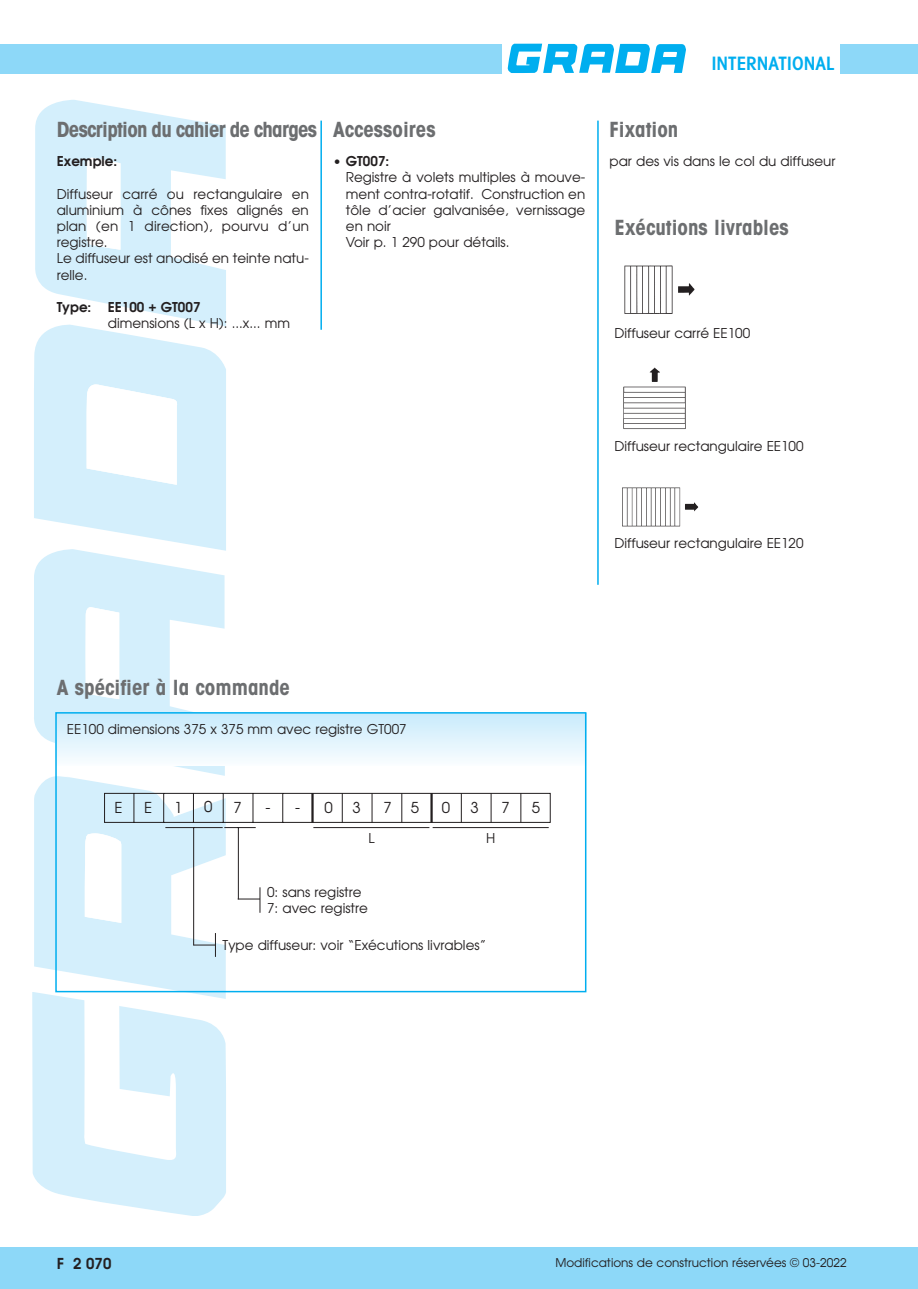
<style>
.page{position:relative;width:918px;height:1289px;background:#fff}
.page>*{position:absolute;margin:0;border:0;box-sizing:border-box;transform-origin:0 0}
.t1{font:700 condensed 21px "Avant Garde";color:#6c6e70}
.t2{font:700 condensed 21px "Avant Garde";letter-spacing:-.035em;color:#6c6e70}
.t3{font:600 condensed 18.45px "Avant Garde";color:#00aeef}
.t4{font:15px "Avant Garde";color:#231f20}
.t5{font:600 15px "Avant Garde";color:#231f20}
.t6{font:13.5px/16.2px "Avant Garde";color:#231f20}
.t7{font:600 13.5px "Avant Garde";color:#231f20}
.t8{font:12px "Avant Garde";color:#231f20}
</style>
<div class="page">
<div style="left:0;top:44px;width:918px;height:30px;background:#8dd8f8"></div>
<div style="left:0;top:1247px;width:918px;height:41px;background:#8dd8f8"></div>
<div style="left:502px;top:38px;width:337px;height:44px;background:#fff"></div>
<svg style="left:508px;top:44px;width:178px;height:29px"></svg>
<hr style="left:597px;top:121px;width:2px;height:464px;background:#00aeef">
<div style="left:55px;top:713px;width:531px;height:52px;background:linear-gradient(to bottom,#c8eafc,#f8fcfe)"></div>
<img style="left:624px;top:265px;width:71px;height:49px">
<img style="left:623px;top:367px;width:63px;height:62px">
<img style="left:622px;top:487px;width:77px;height:40px">
<svg style="left:32px;top:100px;width:519px;height:1116px"></svg>
<h1 class="t2" style="left:57px;top:122px;width:262px">Description du cahier de charges</h1>
<h1 class="t1" style="left:610px;top:122px;width:70px">Fixation</h1>
<h1 class="t1" style="left:333px;top:122px;width:104px">Accessoires</h1>
<h2 class="t3" style="left:711px;top:57px;width:125px">INTERNATIONAL</h2>
<p class="t7" style="left:333px;top:156px;width:58px">• GT007:</p>
<p class="t6" style="left:346px;top:170px;width:241px">Registre à volets multiples à mouve&shy;ment contra-rotatif. Construction en tôle d’acier galvanisée, vernissage en noir<br>Voir p. 1 290 pour détails.</p>
<p class="t7" style="left:57px;top:156px;width:62px">Exemple:</p>
<p class="t6" style="left:610px;top:154px;width:228px">par des vis dans le col du diffuseur</p>
<p class="t6" style="left:57px;top:187px;width:254px">Diffuseur carré ou rectangulaire en aluminium à cônes fixes alignés en plan (en 1 direction), pourvu d’un registre.<br>Le diffuseur est anodisé en teinte natu&shy;relle.</p>
<p class="t7" style="left:57px;top:302px;width:145px">Type: EE100 + GT007</p>
<p class="t6" style="left:108px;top:316px;width:184px">dimensions (L x H): ...x... mm</p>
<h1 class="t1" style="left:615px;top:220px;width:176px">Exécutions livrables</h1>
<p class="t6" style="left:615px;top:326px;width:137px">Diffuseur carré EE100</p>
<p class="t6" style="left:615px;top:439px;width:191px">Diffuseur rectangulaire EE100</p>
<h1 class="t1" style="left:57px;top:679px;width:235px">A spécifier à la commande</h1>
<p class="t6" style="left:67px;top:722px;width:341px">EE100 dimensions 375 x 375 mm avec registre GT007</p>
<p class="t4" style="left:115px;top:801px;width:10px">E</p>
<p class="t4" style="left:144px;top:801px;width:10px">E</p>
<p class="t4" style="left:174px;top:801px;width:10px">1</p>
<p class="t4" style="left:204px;top:797px;width:10px">0</p>
<p class="t4" style="left:233px;top:801px;width:10px">7</p>
<p class="t4" style="left:265px;top:801px;width:36px">- -</p>
<p class="t4" style="left:325px;top:801px;width:10px">0</p>
<p class="t4" style="left:353px;top:801px;width:10px">3</p>
<p class="t4" style="left:384px;top:801px;width:10px">7</p>
<p class="t4" style="left:411px;top:801px;width:10px">5</p>
<p class="t4" style="left:442px;top:801px;width:10px">0</p>
<p class="t4" style="left:471px;top:801px;width:10px">3</p>
<p class="t4" style="left:501px;top:801px;width:10px">7</p>
<p class="t4" style="left:532px;top:801px;width:10px">5</p>
<p class="t6" style="left:368px;top:831px;width:8px">L</p>
<p class="t6" style="left:486px;top:831px;width:11px">H</p>
<p class="t6" style="left:267px;top:885px;width:102px">0: sans registre<br>7: avec registre</p>
<p class="t6" style="left:223px;top:938px;width:265px">Type diffuseur: voir “Exécutions livrables”</p>
<p class="t6" style="left:615px;top:536px;width:191px">Diffuseur rectangulaire EE120</p>
<p class="t5" style="left:57px;top:1257px;width:56px">F 2 070</p>
<p class="t8" style="left:555px;top:1257px;width:293px">Modifications de construction réservées © 03-2022</p>
</div>
